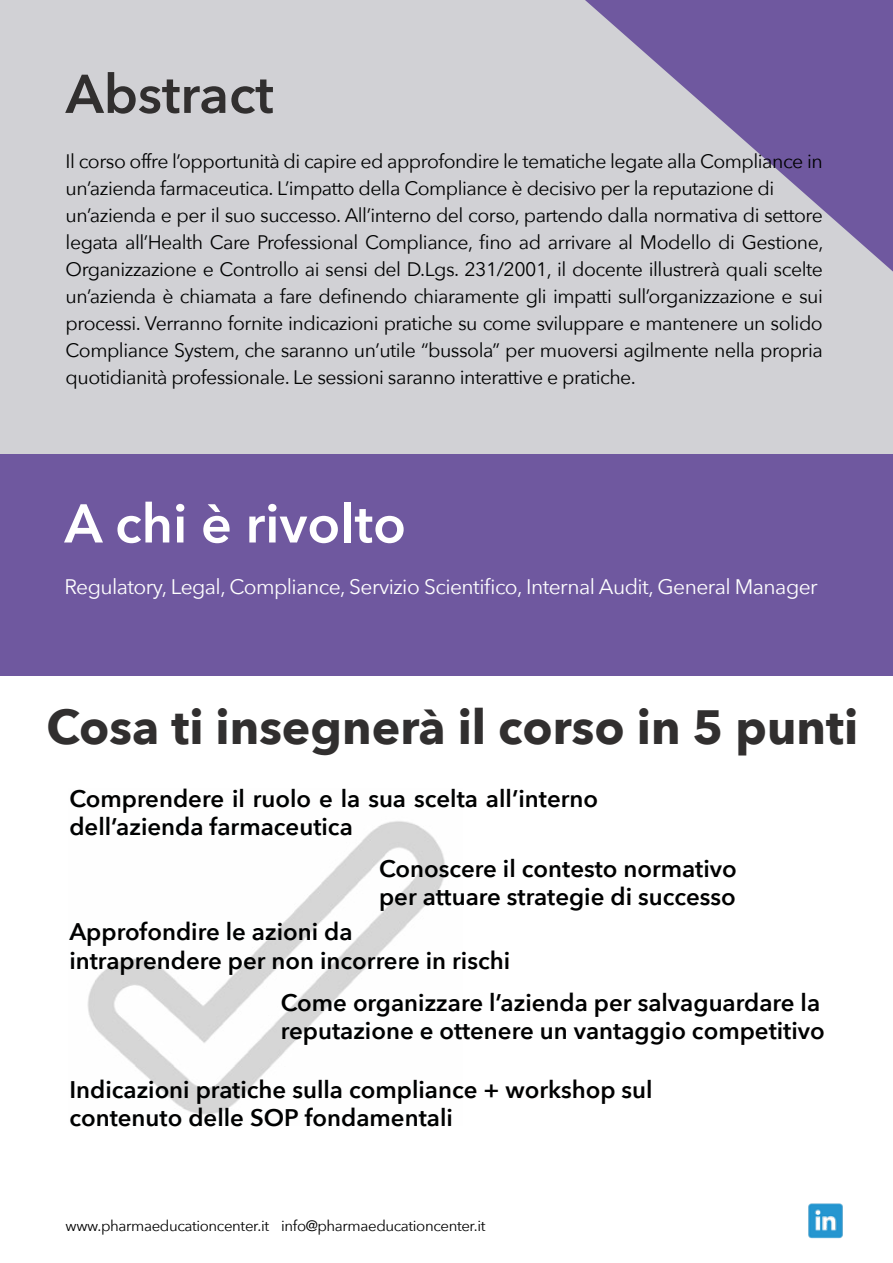
<style>
.page{position:relative;width:893px;height:1263px;background:#fff}
.page>*{position:absolute;margin:0;border:0;box-sizing:border-box;transform-origin:0 0}
.t1{font:600 54px "Avenir Next";color:#fff}
.t2{font:600 54px "Avenir Next";color:#312f2f}
.t3{font:700 48px "Avenir Next";color:#312f2f}
.t4{font:600 24px/28.5px "Avenir Next";color:#000101}
.t5{font:21px "Avenir Next";letter-spacing:-.025em;color:#fff}
.t6{font:19.5px/27px "Avenir Next";letter-spacing:-.025em;color:#000101}
.t7{font:15px "Avenir Next";letter-spacing:-.025em;color:#000101}
</style>
<div class="page">
<img style="left:87px;top:821px;width:358px;height:294px">
<div style="left:0;top:0;width:893px;height:454px;background:#d1d1d5"></div>
<svg style="left:585px;top:0;width:308px;height:272px"></svg>
<div style="left:0;top:454px;width:893px;height:222px;background:#6f589f"></div>
<img style="left:808px;top:1203px;width:35px;height:36px">
<h1 class="t2" style="left:66px;top:48px;width:210px">Abstract</h1>
<p class="t6" style="left:66px;top:147px;width:759px">Il corso offre l’opportunità di capire ed approfondire le tematiche legate alla Compliance in un’azienda farmaceutica. L’impatto della Compliance è decisivo per la reputazione di un’azienda e per il suo successo. All’interno del corso, partendo dalla normativa di settore legata all’Health Care Professional Compliance, fino ad arrivare al Modello di Gestione, Organizzazione e Controllo ai sensi del D.Lgs. 231/2001, il docente illustrerà quali scelte un’azienda è chiamata a fare definendo chiaramente gli impatti sull’organizzazione e sui processi. Verranno fornite indicazioni pratiche su come sviluppare e mantenere un solido Compliance System, che saranno un’utile “bussola” per muoversi agilmente nella propria quotidianità professionale. Le sessioni saranno interattive e pratiche.</p>
<h1 class="t1" style="left:64px;top:477px;width:343px">A chi è rivolto</h1>
<p class="t5" style="left:64px;top:568px;width:755px">Regulatory, Legal, Compliance, Servizio Scientifico, Internal Audit, General Manager</p>
<h2 class="t3" style="left:46px;top:686px;width:813px">Cosa ti insegnerà il corso in 5 punti</h2>
<p class="t4" style="left:69px;top:784px;width:530px">Comprendere il ruolo e la sua scelta all’interno dell’azienda farmaceutica</p>
<p class="t4" style="left:379px;top:853px;width:359px">Conoscere il contesto normativo per attuare strategie di successo</p>
<p class="t4" style="left:69px;top:917px;width:442px">Approfondire le azioni da intraprendere per non incorrere in rischi</p>
<p class="t4" style="left:281px;top:987px;width:545px">Come organizzare l’azienda per salvaguardare la reputazione e ottenere un vantaggio competitivo</p>
<p class="t4" style="left:69px;top:1075px;width:585px">Indicazioni pratiche sulla compliance + workshop sul contenuto delle SOP fondamentali</p>
<p class="t7" style="left:66px;top:1213px;width:421px">www.pharmaeducationcenter.it info@pharmaeducationcenter.it</p>
</div>
